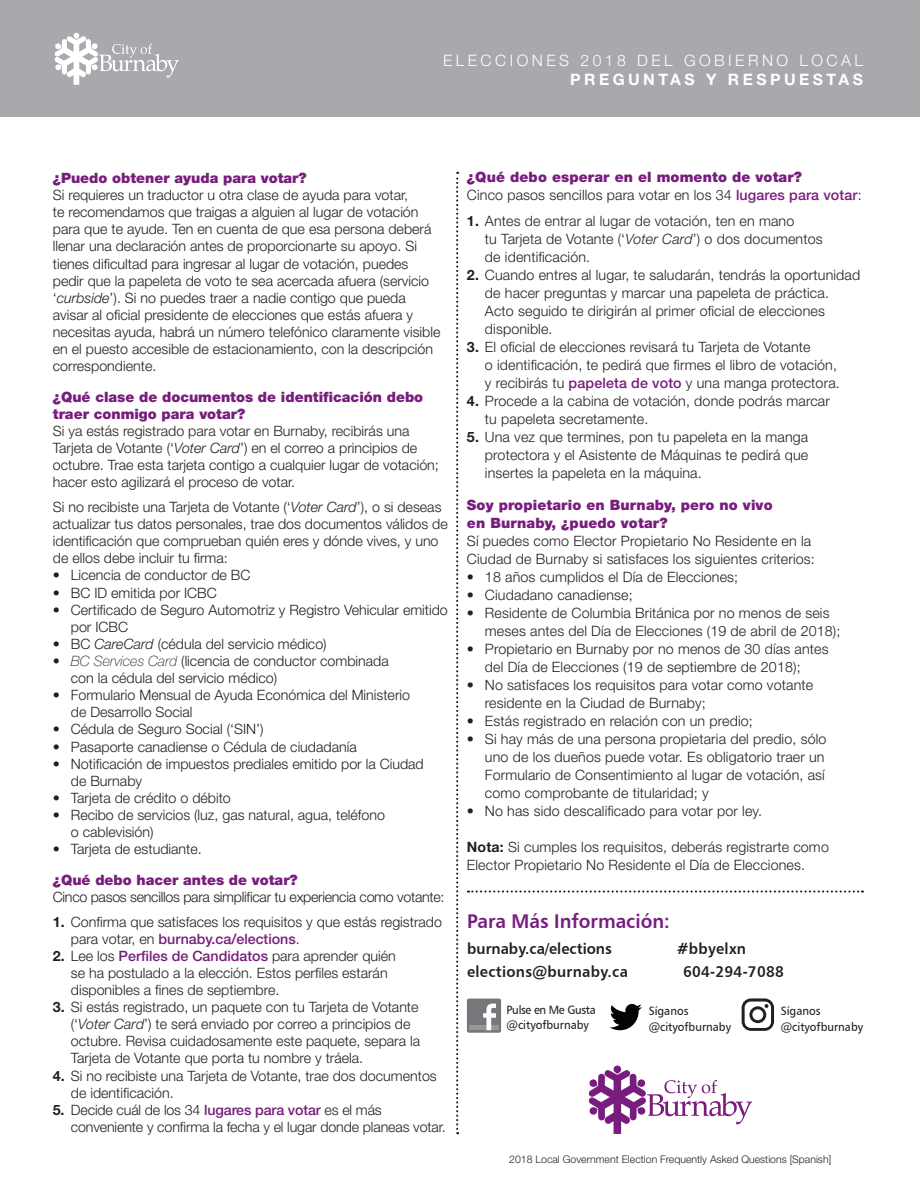
<style>
.page{position:relative;width:920px;height:1191px;background:#fff}
.page>*{position:absolute;margin:0;border:0;box-sizing:border-box;transform-origin:0 0}
.t1{font:19.8px "Humanist 777 BT Bold B";color:#781d7d;scale:.95 1}
.t2{font:300 15.75px "Helvetica Neue";letter-spacing:.22em;color:#fff}
.t3{font:700 15.75px "Helvetica Neue";letter-spacing:.22em;color:#fff}
.t4{font:15.6px "Humanist 777 BT Bold B";letter-spacing:.02em;color:#231f20;scale:.95 1}
.t5{font:15.6px "Humanist 777 BT Bold B";color:#231f20;scale:.95 1}
.t6{font:300 14.25px/17.1px "Helvetica Neue";color:#231f20}
.t7{font:900 14.25px/17.1px "Helvetica Neue";color:#781d7d}
.t8{font:300 14.25px "Helvetica Neue";letter-spacing:-.02em;color:#231f20}
.t9{font:12px/15.1px "Humanist 777 BT Roman B";color:#231f20;scale:.95 1}
.t10{font:300 10.5px "Helvetica Neue";color:#231f20}
.s1{font-style:italic}
.s2{font-weight:100;font-style:italic}
.s3{font-weight:700}
.s4{font-weight:500;color:#781d7d}
.s5{font-weight:900;color:#781d7d}
</style>
<div class="page">
<svg style="left:456px;top:172px;width:2px;height:961px"></svg>
<svg style="left:468px;top:890px;width:395px;height:2px"></svg>
<div style="left:0;top:0;width:920px;height:116px;background:#a8a9ad"></div>
<svg style="left:54px;top:33px;width:125px;height:52px"></svg>
<svg style="left:588px;top:1065px;width:164px;height:68px"></svg>
<div style="left:467px;top:998px;width:34px;height:34px;background:#75777a;border-radius:2px"></div>
<div style="left:469px;top:1025px;width:30px;height:5px;background:#95979a"></div>
<svg style="left:483px;top:1003px;width:13px;height:27px"></svg>
<svg style="left:609px;top:1003px;width:33px;height:27px"></svg>
<svg style="left:742px;top:998px;width:32px;height:32px"></svg>
<p class="t2" style="left:443px;top:51px;width:421px">ELECCIONES 2018 DEL GOBIERNO LOCAL</p>
<p class="t3" style="left:570px;top:69px;width:294px">PREGUNTAS Y RESPUESTAS</p>
<p class="t7" style="left:53px;top:169px;width:255px">¿Puedo obtener ayuda para votar?</p>
<p class="t6" style="left:53px;top:186px;width:389px">Si requieres un traductor u otra clase de ayuda para votar,<br>te recomendamos que traigas a alguien al lugar de votación para que te ayude. Ten en cuenta de que esa persona deberá llenar una declaración antes de proporcionarte su apoyo. Si tienes dificultad para ingresar al lugar de votación, puedes pedir que la papeleta de voto te sea acercada afuera (servicio ‘<span class="s1">curbside</span>’). Si no puedes traer a nadie contigo que pueda avisar al oficial presidente de elecciones que estás afuera y necesitas ayuda, habrá un número telefónico claramente visible en el puesto accesible de estacionamiento, con la descripción correspondiente.</p>
<p class="t7" style="left:53px;top:388px;width:372px">¿Qué clase de documentos de identificación debo traer conmigo para votar?</p>
<p class="t6" style="left:53px;top:422px;width:387px">Si ya estás registrado para votar en Burnaby, recibirás una Tarjeta de Votante (‘<span class="s1">Voter Card</span>’) en el correo a principios de octubre. Trae esta tarjeta contigo a cualquier lugar de votación; hacer esto agilizará el proceso de votar.</p>
<p class="t6" style="left:53px;top:498px;width:396px">Si no recibiste una Tarjeta de Votante (‘<span class="s1">Voter Card</span>’), o si deseas actualizar tus datos personales, trae dos documentos válidos de identificación que comprueban quién eres y dónde vives, y uno de ellos debe incluir tu firma:</p>
<p class="t6" style="left:53px;top:566px;width:199px">• Licencia de conductor de BC</p>
<p class="t6" style="left:53px;top:583px;width:165px">• BC ID emitida por ICBC</p>
<p class="t6" style="left:71px;top:600px;width:378px;text-indent:-18px">• Certificado de Seguro Automotriz y Registro Vehicular emitido por ICBC</p>
<p class="t6" style="left:53px;top:635px;width:275px">• BC <span class="s1">CareCard</span> (cédula del servicio médico)</p>
<p class="t6" style="left:71px;top:652px;width:319px;text-indent:-18px">• <span class="s2">BC Services Card</span> (licencia de conductor combinada con la cédula del servicio médico)</p>
<p class="t6" style="left:71px;top:686px;width:341px;text-indent:-18px">• Formulario Mensual de Ayuda Económica del Ministerio de Desarrollo Social</p>
<p class="t6" style="left:53px;top:720px;width:212px">• Cédula de Seguro Social (‘SIN’)</p>
<p class="t6" style="left:53px;top:737px;width:305px">• Pasaporte canadiense o Cédula de ciudadanía</p>
<p class="t6" style="left:71px;top:754px;width:354px;text-indent:-18px">• Notificación de impuestos prediales emitido por la Ciudad de Burnaby</p>
<p class="t6" style="left:53px;top:788px;width:179px">• Tarjeta de crédito o débito</p>
<p class="t6" style="left:71px;top:806px;width:316px;text-indent:-18px">• Recibo de servicios (luz, gas natural, agua, teléfono o cablevisión)</p>
<p class="t6" style="left:53px;top:840px;width:150px">• Tarjeta de estudiante.</p>
<p class="t7" style="left:53px;top:871px;width:246px">¿Qué debo hacer antes de votar?</p>
<p class="t8" style="left:53px;top:888px;width:393px">Cinco pasos sencillos para simplificar tu experiencia como votante:</p>
<p class="t6" style="left:71px;top:912px;width:373px;text-indent:-18px"><span class="s3">1.</span> Confirma que satisfaces los requisitos y que estás registrado para votar, en <span class="s4">burnaby.ca/elections</span>.</p>
<p class="t6" style="left:71px;top:946px;width:326px;text-indent:-18px"><span class="s3">2.</span> Lee los <span class="s4">Perfiles de Candidatos</span> para aprender quién se ha postulado a la elección. Estos perfiles estarán disponibles a fines de septiembre.</p>
<p class="t6" style="left:71px;top:997px;width:351px;text-indent:-18px"><span class="s3">3.</span> Si estás registrado, un paquete con tu Tarjeta de Votante (‘<span class="s1">Voter Card</span>’) te será enviado por correo a principios de octubre. Revisa cuidadosamente este paquete, separa la Tarjeta de Votante que porta tu nombre y tráela.</p>
<p class="t6" style="left:71px;top:1066px;width:367px;text-indent:-18px"><span class="s3">4.</span> Si no recibiste una Tarjeta de Votante, trae dos documentos de identificación.</p>
<p class="t6" style="left:71px;top:1100px;width:376px;text-indent:-18px"><span class="s3">5.</span> Decide cuál de los 34 <span class="s4">lugares para votar</span> es el más conveniente y confirma la fecha y el lugar donde planeas votar.</p>
<p class="t6" style="left:467px;top:168px;width:396px;line-height:18px"><span class="s5">¿Qué debo esperar en el momento de votar?<br></span>Cinco pasos sencillos para votar en los 34 <span class="s4">lugares para votar</span>:</p>
<p class="t6" style="left:485px;top:211px;width:339px;line-height:18px;text-indent:-18px"><span class="s3">1.</span> Antes de entrar al lugar de votación, ten en mano<br>tu Tarjeta de Votante (‘<span class="s1">Voter Card</span>’) o dos documentos de identificación.</p>
<p class="t6" style="left:485px;top:265px;width:377px;line-height:18px;text-indent:-18px"><span class="s3">2.</span> Cuando entres al lugar, te saludarán, tendrás la oportunidad de hacer preguntas y marcar una papeleta de práctica.<br>Acto seguido te dirigirán al primer oficial de elecciones disponible.</p>
<p class="t6" style="left:485px;top:337px;width:356px;line-height:18px;text-indent:-18px"><span class="s3">3.</span> El oficial de elecciones revisará tu Tarjeta de Votante<br>o identificación, te pedirá que firmes el libro de votación, y recibirás tu <span class="s4">papeleta de voto</span> y una manga protectora.</p>
<p class="t6" style="left:485px;top:391px;width:346px;line-height:18px;text-indent:-18px"><span class="s3">4.</span> Procede a la cabina de votación, donde podrás marcar tu papeleta secretamente.</p>
<p class="t6" style="left:485px;top:427px;width:325px;line-height:18px;text-align:justify;text-indent:-18px"><span class="s3">5.</span> Una vez que termines, pon tu papeleta en la manga protectora y el Asistente de Máquinas te pedirá que insertes la papeleta en la máquina.</p>
<p class="t7" style="left:467px;top:495px;width:307px;line-height:18px">Soy propietario en Burnaby, pero no vivo en Burnaby, ¿puedo votar?</p>
<p class="t6" style="left:467px;top:531px;width:349px;line-height:18px">Sí puedes como Elector Propietario No Residente en la<br>Ciudad de Burnaby si satisfaces los siguientes criterios:</p>
<p class="t6" style="left:467px;top:567px;width:273px">• 18 años cumplidos el Día de Elecciones;</p>
<p class="t6" style="left:467px;top:585px;width:167px">• Ciudadano canadiense;</p>
<p class="t6" style="left:485px;top:603px;width:357px;line-height:18px;text-indent:-18px">• Residente de Columbia Británica por no menos de seis meses antes del Día de Elecciones (19 de abril de 2018);</p>
<p class="t6" style="left:485px;top:639px;width:345px;line-height:18px;text-indent:-18px">• Propietario en Burnaby por no menos de 30 días antes del Día de Elecciones (19 de septiembre de 2018);</p>
<p class="t6" style="left:485px;top:675px;width:330px;line-height:18px;text-indent:-18px">• No satisfaces los requisitos para votar como votante residente en la Ciudad de Burnaby;</p>
<p class="t6" style="left:467px;top:711px;width:287px">• Estás registrado en relación con un predio;</p>
<p class="t6" style="left:485px;top:729px;width:343px;line-height:18px;text-indent:-18px">• Si hay más de una persona propietaria del predio, sólo uno de los dueños puede votar. Es obligatorio traer un Formulario de Consentimiento al lugar de votación, así como comprobante de titularidad; y</p>
<p class="t6" style="left:467px;top:801px;width:296px">• No has sido descalificado para votar por ley.</p>
<p class="t6" style="left:467px;top:837px;width:363px;line-height:18px"><span class="s3">Nota:</span> Si cumples los requisitos, deberás registrarte como<br>Elector Propietario No Residente el Día de Elecciones.</p>
<h1 class="t1" style="left:467px;top:908px;width:215px">Para Más Información:</h1>
<p class="t5" style="left:467px;top:938px;width:154px">burnaby.ca/elections</p>
<p class="t4" style="left:677px;top:938px;width:74px">#bbyelxn</p>
<p class="t4" style="left:467px;top:961px;width:171px">elections@burnaby.ca</p>
<p class="t4" style="left:683px;top:961px;width:107px">604-294-7088</p>
<p class="t9" style="left:649px;top:1003px;width:88px">Síganos @cityofburnaby</p>
<p class="t9" style="left:781px;top:1003px;width:88px">Síganos @cityofburnaby</p>
<p class="t9" style="left:507px;top:1001px;width:95px">Pulse en Me Gusta @cityofburnaby</p>
<p class="t10" style="left:509px;top:1152px;width:323px">2018 Local Government Election Frequently Asked Questions [Spanish]</p>
</div>
